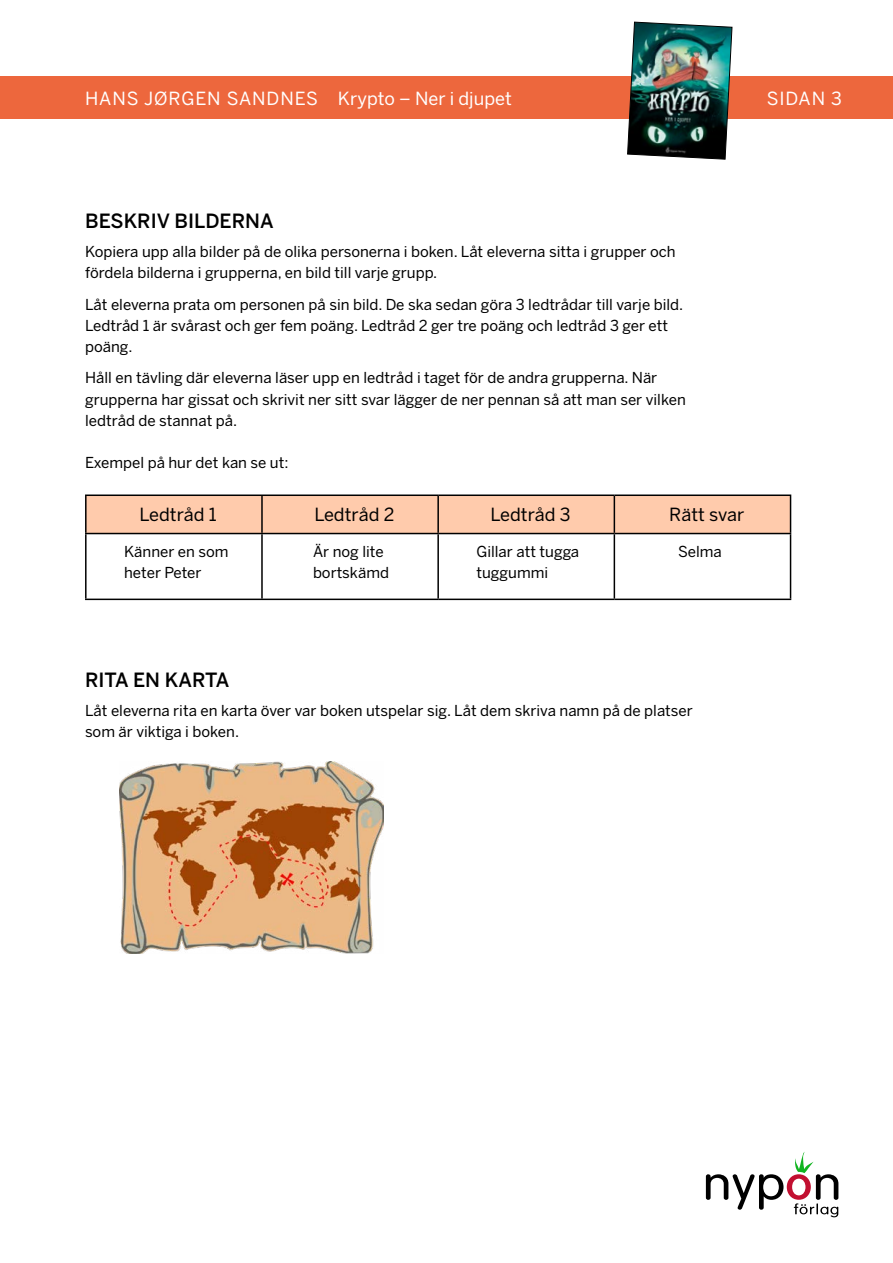
<style>
.page{position:relative;width:893px;height:1263px;background:#fff}
.page>*{position:absolute;margin:0;border:0;box-sizing:border-box;transform-origin:0 0}
.t1{font:500 19.5px "Benton Sans";color:#000}
.t2{font:18px "Benton Sans";letter-spacing:.035em;color:#fff}
.t3{font:18px "Benton Sans";color:#000}
.t4{font:15px/21px "Benton Sans";color:#000}
</style>
<div class="page">
<div style="left:0;top:77px;width:893px;height:42px;background:#ed673d"></div>
<img style="left:627px;top:21px;width:106px;height:139px">
<svg style="left:706px;top:1152px;width:132px;height:65px"></svg>
<div style="left:87px;top:496px;width:703px;height:37px;background:#ffcbac"></div>
<hr style="left:85px;top:494px;width:177px;height:2px;background:#000">
<hr style="left:85px;top:496px;width:2px;height:37px;background:#000">
<hr style="left:262px;top:494px;width:176px;height:2px;background:#000">
<hr style="left:261px;top:496px;width:2px;height:37px;background:#000">
<hr style="left:438px;top:494px;width:176px;height:2px;background:#000">
<hr style="left:437px;top:496px;width:2px;height:37px;background:#000">
<hr style="left:614px;top:494px;width:177px;height:2px;background:#000">
<hr style="left:614px;top:496px;width:1px;height:37px;background:#000">
<hr style="left:790px;top:496px;width:1px;height:37px;background:#000">
<hr style="left:85px;top:533px;width:177px;height:1px;background:#000">
<hr style="left:85px;top:534px;width:2px;height:65px;background:#000">
<hr style="left:262px;top:533px;width:176px;height:1px;background:#000">
<hr style="left:261px;top:534px;width:2px;height:65px;background:#000">
<hr style="left:438px;top:533px;width:176px;height:1px;background:#000">
<hr style="left:437px;top:534px;width:2px;height:65px;background:#000">
<hr style="left:614px;top:533px;width:177px;height:1px;background:#000">
<hr style="left:614px;top:534px;width:1px;height:65px;background:#000">
<hr style="left:790px;top:534px;width:1px;height:65px;background:#000">
<hr style="left:85px;top:599px;width:177px;height:1px;background:#000">
<hr style="left:262px;top:599px;width:176px;height:1px;background:#000">
<hr style="left:438px;top:599px;width:176px;height:1px;background:#000">
<hr style="left:614px;top:599px;width:177px;height:1px;background:#000">
<img style="left:119px;top:762px;width:265px;height:191px">
<p class="t2" style="left:85px;top:88px;width:428px">HANS JØRGEN SANDNES Krypto – Ner i djupet</p>
<p class="t2" style="left:767px;top:88px;width:77px">SIDAN 3</p>
<h1 class="t1" style="left:85px;top:210px;width:190px">BESKRIV BILDERNA</h1>
<p class="t4" style="left:85px;top:242px;width:592px">Kopiera upp alla bilder på de olika personerna i boken. Låt eleverna sitta i grupper och fördela bilderna i grupperna, en bild till varje grupp.</p>
<p class="t4" style="left:85px;top:294px;width:600px">Låt eleverna prata om personen på sin bild. De ska sedan göra 3 ledtrådar till varje bild.<br>Ledtråd 1 är svårast och ger fem poäng. Ledtråd 2 ger tre poäng och ledtråd 3 ger ett poäng.</p>
<p class="t4" style="left:85px;top:368px;width:602px">Håll en tävling där eleverna läser upp en ledtråd i taget för de andra grupperna. När grupperna har gissat och skrivit ner sitt svar lägger de ner pennan så att man ser vilken ledtråd de stannat på.</p>
<p class="t4" style="left:85px;top:452px;width:205px">Exempel på hur det kan se ut:</p>
<p class="t3" style="left:140px;top:504px;width:79px">Ledtråd 1</p>
<p class="t3" style="left:314px;top:504px;width:81px">Ledtråd 2</p>
<p class="t3" style="left:490px;top:504px;width:82px">Ledtråd 3</p>
<p class="t3" style="left:669px;top:504px;width:77px">Rätt svar</p>
<p class="t4" style="left:124px;top:542px;width:106px">Känner en som heter Peter</p>
<p class="t4" style="left:313px;top:542px;width:78px">Är nog lite bortskämd</p>
<p class="t4" style="left:476px;top:542px;width:104px">Gillar att tugga tuggummi</p>
<p class="t4" style="left:678px;top:542px;width:45px">Selma</p>
<h1 class="t1" style="left:85px;top:668px;width:146px">RITA EN KARTA</h1>
<p class="t4" style="left:85px;top:701px;width:609px">Låt eleverna rita en karta över var boken utspelar sig. Låt dem skriva namn på de platser som är viktiga i boken.</p>
</div>
